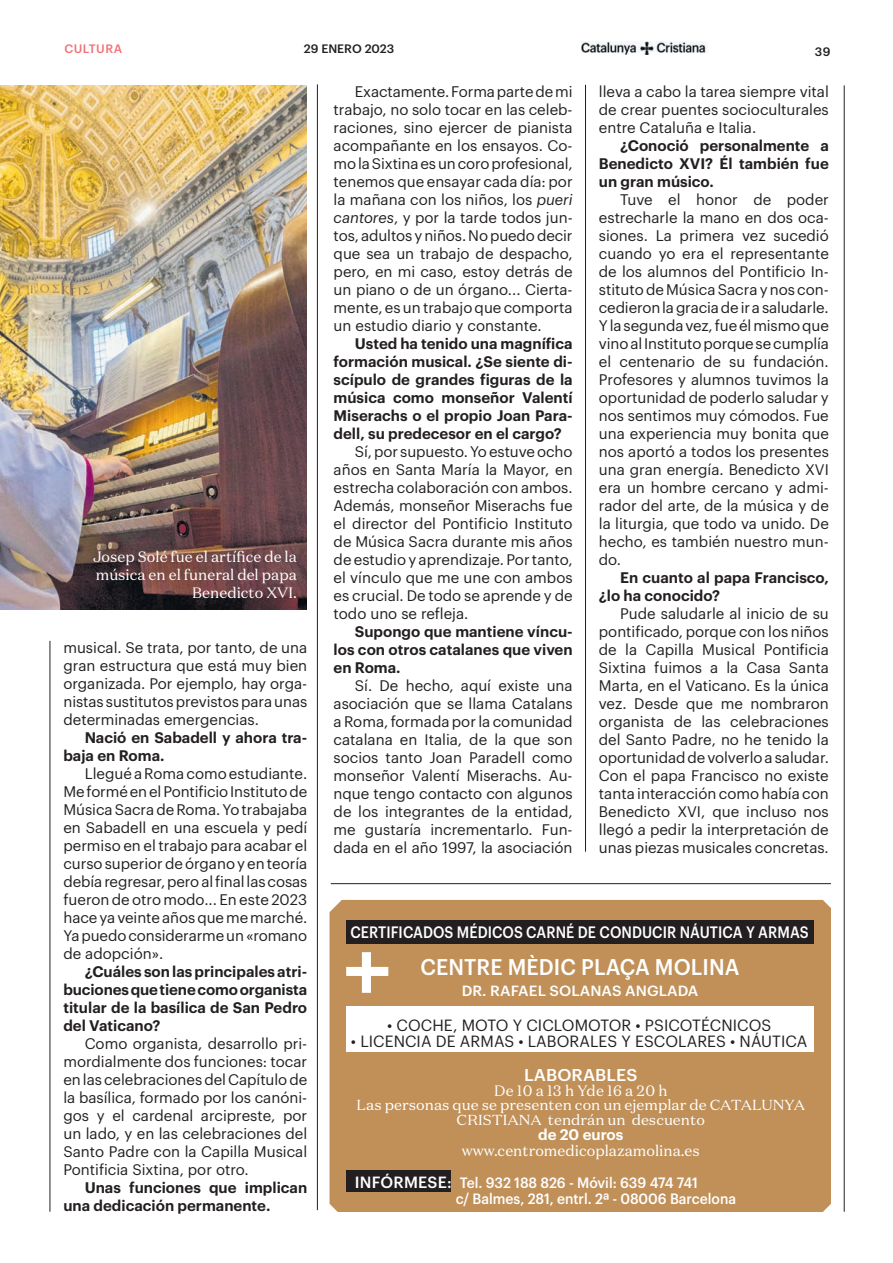
<style>
.page{position:relative;width:893px;height:1263px;background:#fff}
.page>*{position:absolute;margin:0;border:0;box-sizing:border-box;transform-origin:0 0}
.t1{font:500 22.35px "Graphik";letter-spacing:.005em;color:#fff;scale:.94 1}
.t2{font:500 16.8px "Graphik";letter-spacing:.005em;color:#fff;scale:1.04 1}
.t3{font:500 16.2px "Graphik";letter-spacing:.005em;color:#fff;scale:.87 1}
.t4{font:15.9px "Graphik";color:#231f20}
.t5{font:15px/18px "Graphik";color:#231f20;text-align:justify}
.t6{font:600 15px/18px "Graphik";color:#231f20;text-align:justify}
.t7{font:15px/18px "Domaine Text";color:#fff;text-align:right}
.t8{font:600 15px "Graphik";color:#fff}
.t9{font:500 14.7px/15.5px "Graphik";letter-spacing:-.005em;color:#fff;scale:.94 1}
.t10{font:14.4px/14.5px "Domaine Text";color:#fff;text-align:center;scale:1.04 1}
.t11{font:500 14.4px "Graphik";letter-spacing:.005em;color:#fff;scale:1.04 1}
.t12{font:500 12px "Graphik";color:#231f20}
.t13{font:500 12px "Graphik";letter-spacing:.035em;color:#f27278}
.s1{font-style:italic}
.s2{font-size:15.9px}
</style>
<div class="page">
<img style="left:581px;top:41px;width:127px;height:13px">
<div style="left:329px;top:900px;width:502px;height:312px;background:#c09058"></div>
<div style="left:346px;top:1006px;width:468px;height:46px;background:#fff"></div>
<div style="left:346px;top:920px;width:468px;height:24px;background:#231f20"></div>
<hr style="left:331px;top:883px;width:500px;height:1px;background:#231f20">
<div style="left:346px;top:1171px;width:105px;height:21px;background:#231f20"></div>
<div style="left:346px;top:967px;width:42px;height:9px;background:#fff"></div>
<div style="left:362px;top:952px;width:9px;height:41px;background:#fff"></div>
<hr style="left:50px;top:641px;width:1px;height:571px;background:#231f20">
<hr style="left:844px;top:85px;width:1px;height:1127px;background:#231f20">
<hr style="left:317px;top:84px;width:1px;height:1126px;background:#231f20">
<hr style="left:585px;top:85px;width:1px;height:767px;background:#231f20">
<img style="left:0;top:86px;width:307px;height:523px">
<p class="t13" style="left:64px;top:39px;width:59px">CULTURA</p>
<p class="t12" style="left:304px;top:39px;width:92px">29 ENERO 2023</p>
<p class="t12" style="left:815px;top:42px;width:17px">39</p>
<p class="t7" style="left:93px;top:548px;width:205px">Josep Solé fue el artífice de la música en el funeral del papa<br>Benedicto XVI.</p>
<p class="t5" style="left:63px;top:637px;width:245px">musical. Se trata, por tanto, de una gran estructura que está muy bien organizada. Por ejemplo, hay orga&shy;nistas sustitutos previstos para unas determinadas emergencias.</p>
<p class="t6" style="left:63px;top:727px;width:245px;text-indent:21px">Nació en Sabadell y ahora tra&shy;baja en Roma.</p>
<p class="t5" style="left:63px;top:763px;width:245px;text-indent:21px">Llegué a Roma como estudiante.<br>Me formé en el Pontificio Instituto de Música Sacra de Roma. Yo trabajaba en Sabadell en una escuela y pedí permiso en el trabajo para acabar el curso superior de órgano y en teoría debía regresar, pero al final las cosas fueron de otro modo... En este 2023 hace ya veinte años que me marché.<br>Ya puedo considerarme un «romano de adopción».</p>
<p class="t6" style="left:63px;top:961px;width:245px;text-indent:21px">¿Cuáles son las principales atri&shy;buciones que tiene como organista titular de la basílica de San Pedro del Vaticano?</p>
<p class="t5" style="left:63px;top:1033px;width:245px;text-indent:21px">Como organista, desarrollo pri&shy;mordialmente dos funciones: tocar en las celebraciones del Capítulo de la basílica, formado por los canóni&shy;gos y el cardenal arcipreste, por un lado, y en las celebraciones del Santo Padre con la Capilla Musical Pontificia Sixtina, por otro.</p>
<p class="t6" style="left:63px;top:1177px;width:245px;text-indent:21px">Unas funciones que implican una dedicación permanente.</p>
<p class="t5" style="left:334px;top:81px;width:241px;text-indent:21px">Exactamente. Forma parte de mi trabajo, no solo tocar en las celeb&shy;raciones, sino ejercer de pianista acompañante en los ensayos. Co&shy;mo la Sixtina es un coro profesional, tenemos que ensayar cada día: por la mañana con los niños, los <span class="s1">pueri cantores</span>, y por la tarde todos jun&shy;tos, adultos y niños. No puedo decir que sea un trabajo de despacho, pero, en mi caso, estoy detrás de un piano o de un órgano... Cierta&shy;mente, es un trabajo que comporta un estudio diario y constante.</p>
<p class="t6" style="left:334px;top:333px;width:241px;text-indent:21px">Usted ha tenido una magnífica formación musical. ¿Se siente di&shy;scípulo de grandes figuras de la música como monseñor Valentí Miserachs o el propio Joan Para&shy;dell, su predecesor en el cargo?</p>
<p class="t5" style="left:334px;top:441px;width:241px;text-indent:21px">Sí, por supuesto. Yo estuve ocho años en Santa María la Mayor, en estrecha colaboración con ambos.<br>Además, monseñor Miserachs fue el director del Pontificio Instituto de Música Sacra durante mis años de estudio y aprendizaje. Por tanto, el vínculo que me une con ambos es crucial. De todo se aprende y de todo uno se refleja.</p>
<p class="t6" style="left:334px;top:621px;width:241px;text-indent:21px">Supongo que mantiene víncu&shy;los con otros catalanes que viven en Roma.</p>
<p class="t5" style="left:334px;top:675px;width:241px;text-indent:21px">Sí. De hecho, aquí existe una asociación que se llama Catalans a Roma, formada por la comunidad catalana en Italia, de la que son socios tanto Joan Paradell como monseñor Valentí Miserachs. Au&shy;nque tengo contacto con algunos de los integrantes de la entidad, me gustaría incrementarlo. Fun&shy;dada en el año 1997, la asociación</p>
<p class="t5" style="left:599px;top:81px;width:231px">lleva a cabo la tarea siempre vital de crear puentes socioculturales entre Cataluña e Italia.</p>
<p class="t6" style="left:599px;top:135px;width:231px;text-indent:21px">¿Conoció personalmente a Benedicto XVI? Él también fue un gran músico.</p>
<p class="t5" style="left:599px;top:189px;width:232px;text-indent:21px">Tuve el honor de poder estrecharle la mano en dos oca&shy;siones. La primera vez sucedió cuando yo era el representante de los alumnos del Pontificio In&shy;stituto de Música Sacra y nos con&shy;cedieron la gracia de ir a saludarle.<br>Y la segunda vez, fue él mismo que vino al Instituto porque se cumplía el centenario de su fundación.<br>Profesores y alumnos tuvimos la oportunidad de poderlo saludar y nos sentimos muy cómodos. Fue una experiencia muy bonita que nos aportó a todos los presentes una gran energía. Benedicto XVI era un hombre cercano y admi&shy;rador del arte, de la música y de la liturgia, que todo va unido. De hecho, es también nuestro mun&shy;do.</p>
<p class="t6" style="left:599px;top:567px;width:231px;text-indent:21px">En cuanto al papa Francisco, ¿lo ha conocido?</p>
<p class="t5" style="left:599px;top:603px;width:232px;text-indent:21px">Pude saludarle al inicio de su pontificado, porque con los niños de la Capilla Musical Pontificia Sixtina fuimos a la Casa Santa Marta, en el Vaticano. Es la única vez. Desde que me nombraron organista de las celebraciones del Santo Padre, no he tenido la oportunidad de volverlo a saludar.<br>Con el papa Francisco no existe tanta interacción como había con Benedicto XVI, que incluso nos llegó a pedir la interpretación de unas piezas musicales concretas.</p>
<p class="t3" style="left:350px;top:920px;width:528px">CERTIFICADOS MÉDICOS CARNÉ DE CONDUCIR NÁUTICA Y ARMAS</p>
<h1 class="t1" style="left:420px;top:950px;width:341px">CENTRE MÈDIC PLAÇA MOLINA</h1>
<p class="t11" style="left:462px;top:980px;width:229px">DR. RAFAEL SOLANAS ANGLADA</p>
<p class="t4" style="left:387px;top:1013px;width:385px">• COCHE, MOTO Y CICLOMOTOR • PSICOTÉCNICOS</p>
<p class="t4" style="left:351px;top:1029px;width:458px">• LICENCIA DE ARMAS • LABORALES Y ESCOLARES • NÁUTICA</p>
<p class="t2" style="left:524px;top:1062px;width:111px">LABORABLES</p>
<p class="t7" style="left:494px;top:1081px;width:175px">De 10 a 13 h Yde 16 a 20 h</p>
<p class="t10" style="left:356px;top:1097px;width:433px">Las personas que se presenten con un ejemplar de CATALUNYA<br>CRISTIANA tendrán un descuento</p>
<p class="t8" style="left:538px;top:1123px;width:87px">de 20 euros</p>
<p class="t7" style="left:462px;top:1142px;width:239px">www.centromedicoplazamolina.es</p>
<p class="t9" style="left:456px;top:1174px;width:300px;text-indent:-101px"><span class="s2">INFÓRMESE:</span> Tel. 932 188 826 - Móvil: 639 474 741<br>c/ Balmes, 281, entrl. 2ª - 08006 Barcelona</p>
</div>
